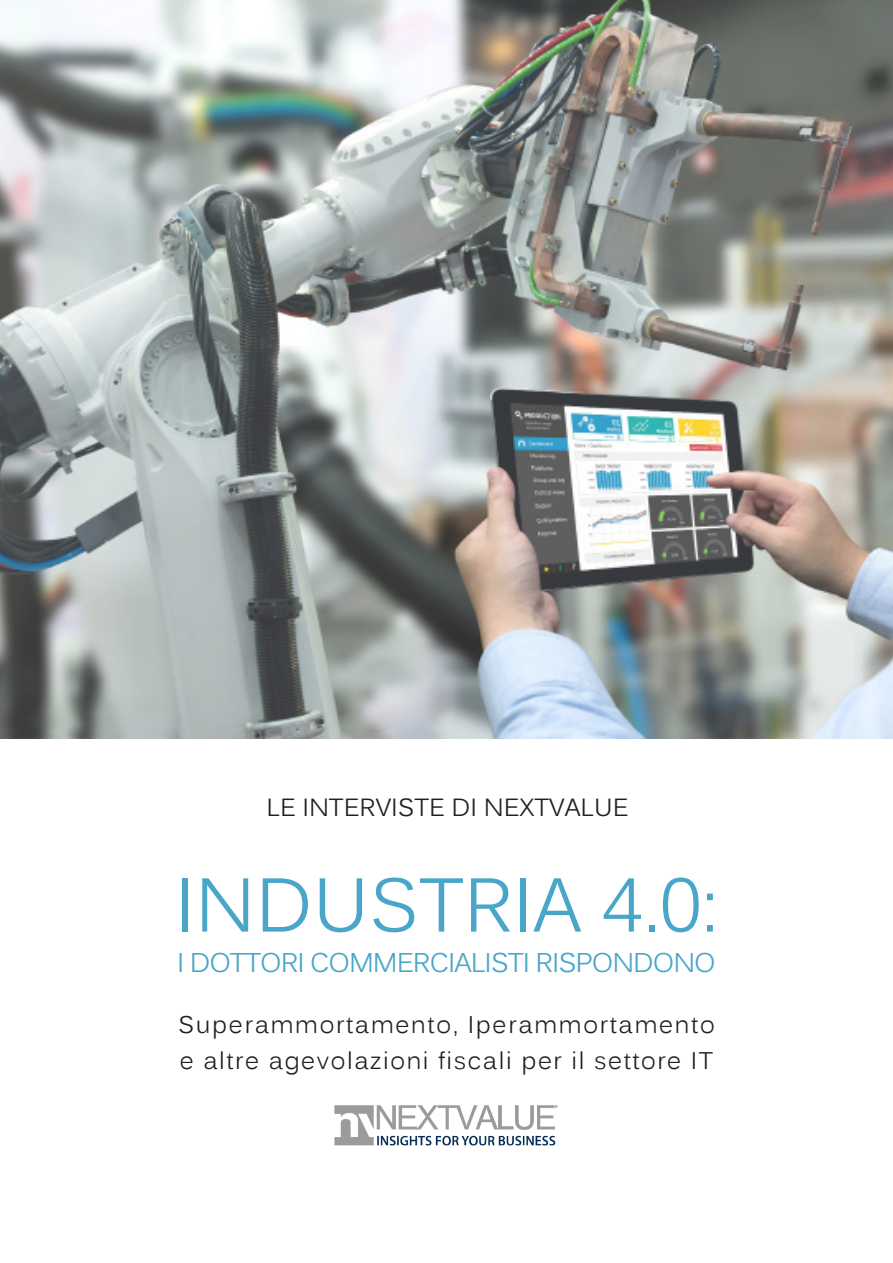
<style>
.page{position:relative;width:893px;height:1263px;background:#fff}
.page>*{position:absolute;margin:0;border:0;box-sizing:border-box;transform-origin:0 0}
.t1{font:75px "Kalinga";color:#49a6c8}
.t2{font:27px "Kalinga";letter-spacing:-.035em;color:#49a6c8}
.t3{font:24.75px "Kalinga";color:#231f20}
.t4{font:24px "Kalinga";letter-spacing:.065em;color:#231f20}
</style>
<div class="page">
<img style="left:0;top:0;width:893px;height:738px">
<img style="left:334px;top:1105px;width:224px;height:41px">
<p class="t3" style="left:266px;top:791px;width:363px">LE INTERVISTE DI NEXTVALUE</p>
<p class="t1" style="left:175px;top:857px;width:545px">INDUSTRIA 4.0:</p>
<p class="t2" style="left:177px;top:945px;width:540px">I DOTTORI COMMERCIALISTI RISPONDONO</p>
<p class="t4" style="left:178px;top:1009px;width:538px">Superammortamento, Iperammortamento</p>
<p class="t4" style="left:180px;top:1045px;width:535px">e altre agevolazioni fiscali per il settore IT</p>
</div>
